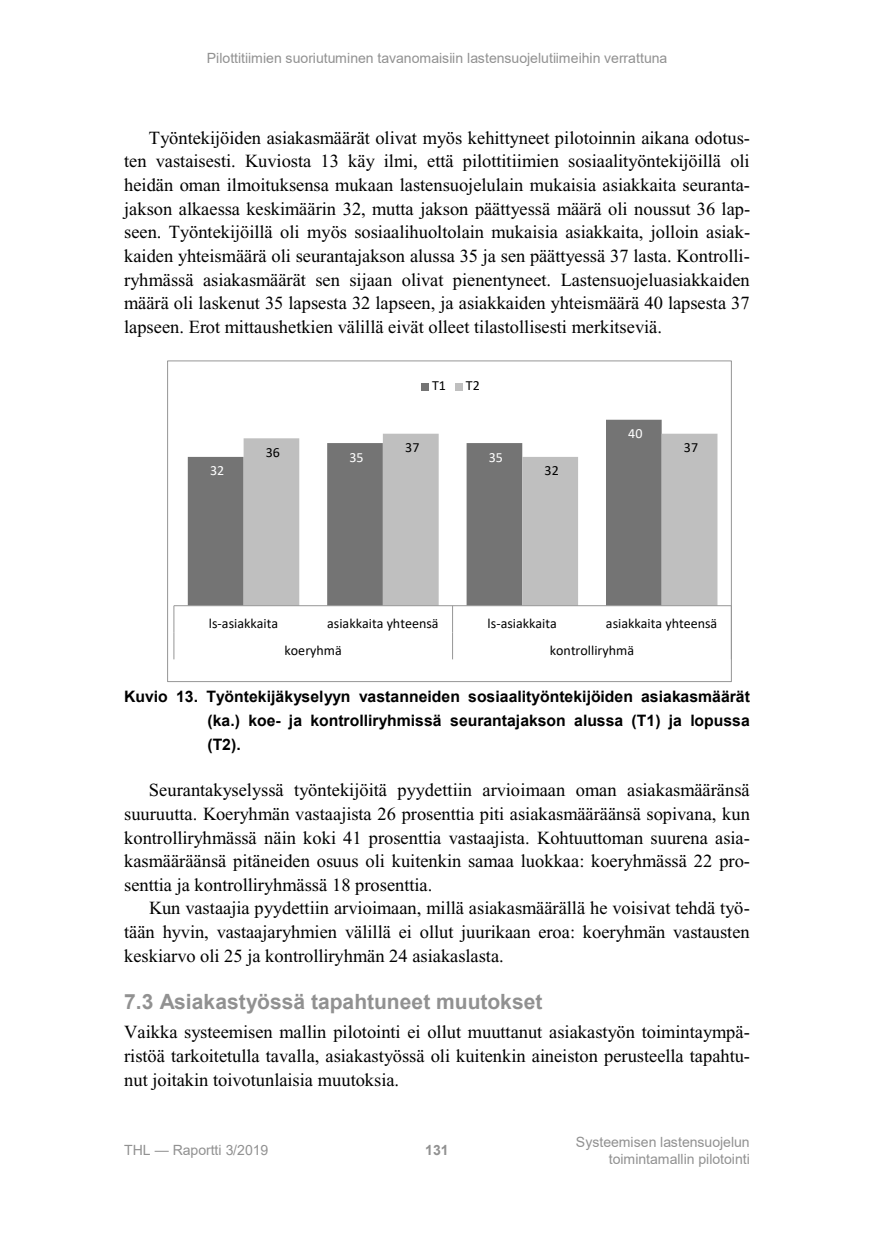
<style>
.page{position:relative;width:874px;height:1241px;background:#fff}
.page>*{position:absolute;margin:0;border:0;box-sizing:border-box;transform-origin:0 0}
.t1{font:700 21px "Arial";color:#919191}
.t2{font:18.55px/23.6px "Times New Roman";letter-spacing:-.005em;color:#000;text-align:justify}
.t3{font:700 15.75px/23.6px "Arial";color:#000;text-align:justify}
.t4{font:14px/16.6px "Arial";letter-spacing:-.005em;color:#919191;text-align:right}
.t5{font:14px "Calibri";color:#000}
.t6{font:14px "Calibri";letter-spacing:.005em;color:#fff}
.t7{font:700 14px "Arial";color:#919191}
</style>
<div class="page">
<svg style="left:188px;top:419px;width:473px;height:186px;fill:#747474"></svg>
<svg style="left:243px;top:433px;width:474px;height:172px"></svg>
<hr style="left:174px;top:605px;width:557px;height:1px;background:#969696">
<svg style="left:173px;top:605px;width:1px;height:54px"></svg>
<svg style="left:452px;top:605px;width:1px;height:54px"></svg>
<div style="left:420px;top:382px;width:8px;height:8px;background:#747474"></div>
<div style="left:454px;top:382px;width:8px;height:8px;background:#bfbfbf"></div>
<p class="t4" style="left:207px;top:50px;width:462px">Pilottitiimien suoriutuminen tavanomaisiin lastensuojelutiimeihin verrattuna</p>
<p class="t2" style="left:124px;top:126px;width:627px;text-indent:25px">Työntekijöiden asiakasmäärät olivat myös kehittyneet pilotoinnin aikana odotus&shy;ten vastaisesti. Kuviosta 13 käy ilmi, että pilottitiimien sosiaalityöntekijöillä oli heidän oman ilmoituksensa mukaan lastensuojelulain mukaisia asiakkaita seuranta&shy;jakson alkaessa keskimäärin 32, mutta jakson päättyessä määrä oli noussut 36 lap&shy;seen. Työntekijöillä oli myös sosiaalihuoltolain mukaisia asiakkaita, jolloin asiak&shy;kaiden yhteismäärä oli seurantajakson alussa 35 ja sen päättyessä 37 lasta. Kontrolli&shy;ryhmässä asiakasmäärät sen sijaan olivat pienentyneet. Lastensuojeluasiakkaiden määrä oli laskenut 35 lapsesta 32 lapseen, ja asiakkaiden yhteismäärä 40 lapsesta 37 lapseen. Erot mittaushetkien välillä eivät olleet tilastollisesti merkitseviä.</p>
<p class="t6" style="left:210px;top:461px;width:16px">32</p>
<p class="t5" style="left:266px;top:442px;width:16px">36</p>
<p class="t5" style="left:432px;top:376px;width:15px">T1</p>
<p class="t5" style="left:465px;top:376px;width:15px">T2</p>
<p class="t5" style="left:405px;top:438px;width:16px">37</p>
<p class="t6" style="left:349px;top:447px;width:16px">35</p>
<p class="t6" style="left:488px;top:447px;width:16px">35</p>
<p class="t5" style="left:544px;top:461px;width:16px">32</p>
<p class="t6" style="left:628px;top:424px;width:16px">40</p>
<p class="t5" style="left:683px;top:438px;width:16px">37</p>
<p class="t5" style="left:209px;top:613px;width:71px">ls-asiakkaita</p>
<p class="t5" style="left:327px;top:613px;width:113px">asiakkaita yhteensä</p>
<p class="t5" style="left:487px;top:613px;width:71px">ls-asiakkaita</p>
<p class="t5" style="left:605px;top:613px;width:113px">asiakkaita yhteensä</p>
<p class="t5" style="left:284px;top:640px;width:59px">koeryhmä</p>
<p class="t5" style="left:549px;top:640px;width:86px">kontrolliryhmä</p>
<p class="t3" style="left:207px;top:685px;width:543px;text-indent:-83px">Kuvio 13. Työntekijäkyselyyn vastanneiden sosiaalityöntekijöiden asiakasmäärät (ka.) koe- ja kontrolliryhmissä seurantajakson alussa (T1) ja lopussa (T2).</p>
<p class="t2" style="left:124px;top:778px;width:627px;text-indent:25px">Seurantakyselyssä työntekijöitä pyydettiin arvioimaan oman asiakasmääränsä suuruutta. Koeryhmän vastaajista 26 prosenttia piti asiakasmääräänsä sopivana, kun kontrolliryhmässä näin koki 41 prosenttia vastaajista. Kohtuuttoman suurena asia&shy;kasmääräänsä pitäneiden osuus oli kuitenkin samaa luokkaa: koeryhmässä 22 pro&shy;senttia ja kontrolliryhmässä 18 prosenttia.</p>
<p class="t2" style="left:124px;top:896px;width:626px;text-indent:25px">Kun vastaajia pyydettiin arvioimaan, millä asiakasmäärällä he voisivat tehdä työ&shy;tään hyvin, vastaajaryhmien välillä ei ollut juurikaan eroa: koeryhmän vastausten keskiarvo oli 25 ja kontrolliryhmän 24 asiakaslasta.</p>
<p class="t1" style="left:124px;top:986px;width:419px">7.3 Asiakastyössä tapahtuneet muutokset</p>
<p class="t2" style="left:124px;top:1020px;width:627px">Vaikka systeemisen mallin pilotointi ei ollut muuttanut asiakastyön toimintaympä&shy;ristöä tarkoitetulla tavalla, asiakastyössä oli kuitenkin aineiston perusteella tapahtu&shy;nut joitakin toivotunlaisia muutoksia.</p>
<p class="t4" style="left:124px;top:1141px;width:146px">THL — Raportti 3/2019</p>
<p class="t7" style="left:425px;top:1140px;width:25px">131</p>
<p class="t4" style="left:575px;top:1133px;width:175px">Systeemisen lastensuojelun toimintamallin pilotointi</p>
</div>
